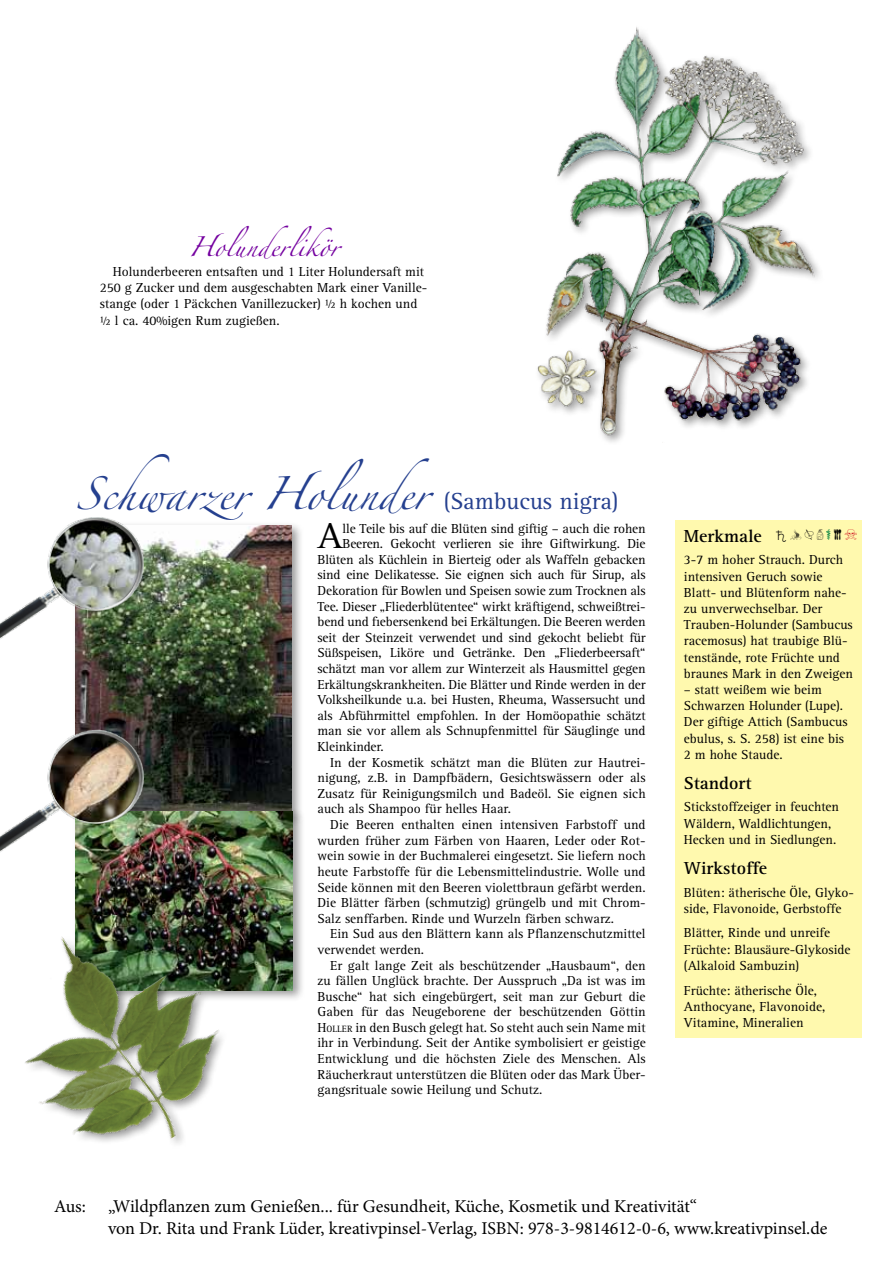
<style>
.page{position:relative;width:893px;height:1263px;background:#fff}
.page>*{position:absolute;margin:0;border:0;box-sizing:border-box;transform-origin:0 0}
.t1{font:36.9px "Rotis Serif";color:#000}
.t2{font:30px "Zapfino";color:#25408f}
.t3{font:18px/21.6px "Minion Pro";color:#000}
.t4{font:700 18px "Rotis Serif";color:#000}
.t5{font:18px "Zapfino";color:#74009f}
.t6{font:13.5px/16.2px "Rotis Serif";color:#000}
.t7{font:13.5px "Piktogramme GK1";letter-spacing:.22em;color:#000}
.s1{font-family:"Rotis Serif";font-size:24px}
.s2{font-style:inherit}
.s3{font-size:9.45px}
.s4{color:#00803d}
.s5{color:#d2232a}
</style>
<div class="page">
<img style="left:537px;top:27px;width:283px;height:415px">
<div style="left:675px;top:520px;width:187px;height:517px;background:#fff9ae"></div>
<div style="left:72px;top:521px;width:233px;height:306px;background:#000;opacity:.4"></div>
<img style="left:76px;top:525px;width:216px;height:282px">
<div style="left:72px;top:807px;width:233px;height:196px;background:#000;opacity:.4"></div>
<img style="left:76px;top:811px;width:217px;height:179px">
<img style="left:0;top:517px;width:145px;height:132px">
<img style="left:25px;top:881px;width:243px;height:263px">
<img style="left:0;top:729px;width:145px;height:133px">
<h3 class="t5" style="left:188px;top:239px;width:152px">Holunderlikör</h3>
<p class="t6" style="left:100px;top:264px;width:327px;text-indent:13px">Holunderbeeren entsaften und 1 Liter Holundersaft mit 250 g Zucker und dem ausgeschabten Mark einer Vanille&shy;stange (oder 1 Päckchen Vanillezucker) ½ h kochen und ½ l ca. 40%igen Rum zugießen.</p>
<h2 class="t2" style="left:76px;top:481px;width:544px">Schwarzer Holunder <span class="s1">(Sambucus nigra)</span></h2>
<h1 class="t1" style="left:317px;top:515px;width:27px">A</h1>
<p class="t6" style="left:342px;top:520px;width:305px">lle Teile bis auf die Blüten sind giftig – auch die rohen</p>
<p class="t6" style="left:342px;top:536px;width:305px">Beeren. Gekocht verlieren sie ihre Giftwirkung. Die</p>
<p class="t6" style="left:317px;top:552px;width:330px">Blüten als Küchlein in Bierteig oder als Waffeln gebacken</p>
<p class="t6" style="left:317px;top:567px;width:330px">sind eine Delikatesse. Sie eignen sich auch für Sirup, als</p>
<p class="t6" style="left:317px;top:583px;width:330px">Dekoration für Bowlen und Speisen sowie zum Trocknen als</p>
<p class="t6" style="left:317px;top:598px;width:330px">Tee. Dieser „Fliederblütentee“ wirkt kräftigend, schweißtrei-</p>
<p class="t6" style="left:317px;top:614px;width:330px">bend und fiebersenkend bei Erkältungen. Die Beeren werden</p>
<p class="t6" style="left:317px;top:630px;width:330px">seit der Steinzeit verwendet und sind gekocht beliebt für</p>
<p class="t6" style="left:317px;top:645px;width:330px">Süßspeisen, Liköre und Getränke. Den „Fliederbeersaft“</p>
<p class="t6" style="left:317px;top:661px;width:330px">schätzt man vor allem zur Winterzeit als Hausmittel gegen</p>
<p class="t6" style="left:317px;top:676px;width:330px">Erkältungskrankheiten. Die Blätter und Rinde werden in der</p>
<p class="t6" style="left:317px;top:692px;width:330px">Volksheilkunde u.a. bei Husten, Rheuma, Wassersucht und</p>
<p class="t6" style="left:317px;top:708px;width:330px">als Abführmittel empfohlen. In der Homöopathie schätzt</p>
<p class="t6" style="left:317px;top:723px;width:330px">man sie vor allem als Schnupfenmittel für Säuglinge und</p>
<p class="t6" style="left:317px;top:739px;width:68px">Kleinkinder.</p>
<p class="t6" style="left:330px;top:754px;width:317px">In der Kosmetik schätzt man die Blüten zur Hautrei-</p>
<p class="t6" style="left:317px;top:770px;width:330px">nigung, z.B. in Dampfbädern, Gesichtswässern oder als</p>
<p class="t6" style="left:317px;top:786px;width:330px">Zusatz für Reinigungsmilch und Badeöl. Sie eignen sich</p>
<p class="t6" style="left:317px;top:801px;width:195px">auch als Shampoo für helles Haar.</p>
<p class="t6" style="left:330px;top:817px;width:317px">Die Beeren enthalten einen intensiven Farbstoff und</p>
<p class="t6" style="left:317px;top:832px;width:330px">wurden früher zum Färben von Haaren, Leder oder Rot-</p>
<p class="t6" style="left:317px;top:848px;width:330px">wein sowie in der Buchmalerei eingesetzt. Sie liefern noch</p>
<p class="t6" style="left:317px;top:864px;width:330px">heute Farbstoffe für die Lebensmittelindustrie. Wolle und</p>
<p class="t6" style="left:317px;top:879px;width:330px">Seide können mit den Beeren violettbraun gefärbt werden.</p>
<p class="t6" style="left:317px;top:895px;width:330px">Die Blätter färben (schmutzig) grüngelb und mit Chrom-</p>
<p class="t6" style="left:317px;top:910px;width:298px">Salz senffarben. Rinde und Wurzeln färben schwarz.</p>
<p class="t6" style="left:330px;top:926px;width:317px">Ein Sud aus den Blättern kann als Pflanzenschutzmittel</p>
<p class="t6" style="left:317px;top:942px;width:108px">verwendet werden.</p>
<p class="t6" style="left:330px;top:957px;width:317px">Er galt lange Zeit als beschützender „Hausbaum“, den</p>
<p class="t6" style="left:317px;top:973px;width:330px">zu fällen Unglück brachte. Der Ausspruch „Da ist was im</p>
<p class="t6" style="left:317px;top:988px;width:330px">Busche“ hat sich eingebürgert, seit man zur Geburt die</p>
<p class="t6" style="left:317px;top:1004px;width:330px">Gaben für das Neugeborene der beschützenden Göttin</p>
<p class="t6" style="left:317px;top:1020px;width:330px"><span class="s2">H</span><span class="s3">OLLER</span> in den Busch gelegt hat. So steht auch sein Name mit</p>
<p class="t6" style="left:317px;top:1035px;width:330px">ihr in Verbindung. Seit der Antike symbolisiert er geistige</p>
<p class="t6" style="left:317px;top:1051px;width:330px">Entwicklung und die höchsten Ziele des Menschen. Als</p>
<p class="t6" style="left:317px;top:1066px;width:330px">Räucherkraut unterstützen die Blüten oder das Mark Über-</p>
<p class="t6" style="left:317px;top:1082px;width:226px">gangsrituale sowie Heilung und Schutz.</p>
<h3 class="t4" style="left:684px;top:525px;width:79px">Merkmale</h3>
<p class="t6" style="left:684px;top:552px;width:171px">3-7 m hoher Strauch. Durch intensiven Geruch sowie<br>Blatt- und Blütenform nahe&shy;zu unverwechselbar. Der<br>Trauben-Holunder (Sambucus racemosus) hat traubige Blü&shy;tenstände, rote Früchte und braunes Mark in den Zweigen</p>
<p class="t6" style="left:684px;top:682px;width:165px">– statt weißem wie beim<br>Schwarzen Holunder (Lupe).<br>Der giftige Attich (Sambucus ebulus, s. S. 258) ist eine bis<br>2 m hohe Staude.</p>
<h3 class="t4" style="left:684px;top:772px;width:69px">Standort</h3>
<p class="t6" style="left:684px;top:799px;width:157px">Stickstoffzeiger in feuchten<br>Wäldern, Waldlichtungen,<br>Hecken und in Siedlungen.</p>
<h3 class="t4" style="left:684px;top:857px;width:85px">Wirkstoffe</h3>
<p class="t6" style="left:684px;top:884px;width:171px">Blüten: ätherische Öle, Glyko&shy;side, Flavonoide, Gerbstoffe</p>
<p class="t6" style="left:684px;top:925px;width:168px">Blätter, Rinde und unreife<br>Früchte: Blausäure-Glykoside (Alkaloid Sambuzin)</p>
<p class="t6" style="left:684px;top:982px;width:143px">Früchte: ätherische Öle,<br>Anthocyane, Flavonoide,<br>Vitamine, Mineralien</p>
<p class="t7" style="left:775px;top:529px;width:84px">tgfk<span class="s4">H</span>w<span class="s5">x</span></p>
<h3 class="t3" style="left:108px;top:1196px;width:721px;text-indent:-54px">Aus: „Wildpflanzen zum Genießen... für Gesundheit, Küche, Kosmetik und Kreativität“<br>von Dr. Rita und Frank Lüder, kreativpinsel-Verlag, ISBN: 978-3-9814612-0-6, www.kreativpinsel.de</h3>
</div>
